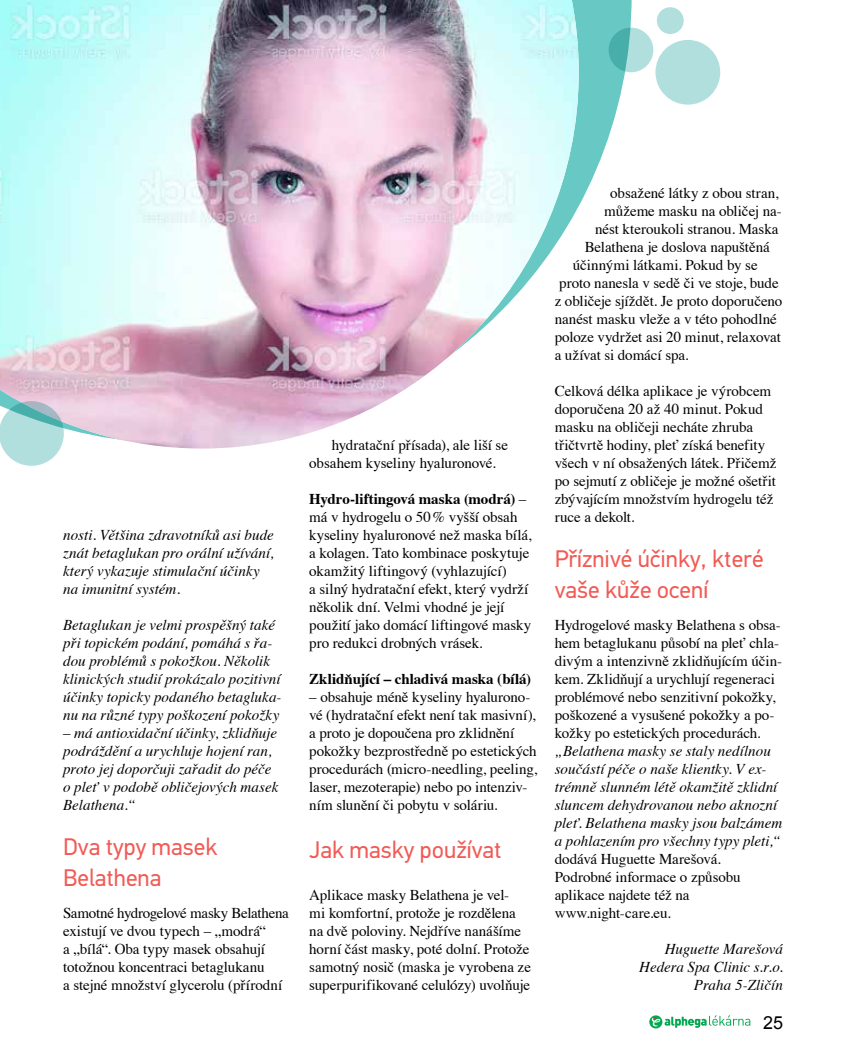
<style>
.page{position:relative;width:847px;height:1063px;background:#fff}
.page>*{position:absolute;margin:0;border:0;box-sizing:border-box;transform-origin:0 0}
.t1{font:24px/31.5px "PF Din Text Pro";color:#f15b55}
.t2{font:18px "Arial";color:#000}
.t3{font:15px/18px "Times";letter-spacing:-.005em;color:#000}
.t4{font:italic 15px/18px "Times";letter-spacing:.005em;color:#000}
.t5{font:700 15px "Times";letter-spacing:-.005em;color:#000}
.s1{font-weight:700}
</style>
<div class="page">
<svg style="left:649px;top:1015px;width:13px;height:13px"></svg>
<svg style="left:651px;top:1015px;width:99px;height:13px"></svg>
<svg style="left:578px;top:0;width:53px;height:207px;fill:#68c8c4"></svg>
<img style="left:0;top:0;width:578px;height:449px">
<svg style="left:608px;top:28px;width:45px;height:44px;background:#84cac6"></svg>
<svg style="left:0;top:401px;width:64px;height:65px;background:#b0d9d9"></svg>
<div style="left:655px;top:40px;width:65px;height:65px;background:#b1dfdd;border-radius:50%"></div>
<div style="left:656px;top:7px;width:27px;height:27px;background:#b1dfdd;border-radius:50%"></div>
<p class="t4" style="left:63px;top:525px;width:212px">nosti. Většina zdravotníků asi bude znát betaglukan pro orální užívání, který vykazuje stimulační účinky na imunitní systém.</p>
<p class="t4" style="left:63px;top:615px;width:220px">Betaglukan je velmi prospěšný také při topickém podání, pomáhá s řa&shy;dou problémů s pokožkou. Několik klinických studií prokázalo pozitivní účinky topicky podaného betagluka&shy;nu na různé typy poškození pokožky</p>
<p class="t4" style="left:63px;top:723px;width:217px">– má antioxidační účinky, zklidňuje podráždění a urychluje hojení ran, proto jej doporčuji zařadit do péče o pleť v podobě obličejových masek<br>Belathena.“</p>
<h1 class="t1" style="left:63px;top:831px;width:156px">Dva typy masek<br>Belathena</h1>
<p class="t3" style="left:63px;top:903px;width:227px">Samotné hydrogelové masky Belathena existují ve dvou typech – „modrá“<br>a „bílá“. Oba typy masek obsahují totožnou koncentraci betaglukanu<br>a stejné množství glycerolu (přírodní</p>
<p class="t3" style="left:309px;top:435px;width:200px;text-indent:22px">hydratační přísada), ale liší se obsahem kyseliny hyaluronové.</p>
<p class="t3" style="left:309px;top:489px;width:224px"><span class="s1">Hydro-liftingová maska (modrá)</span> – má v hydrogelu o 50% vyšší obsah kyseliny hyaluronové než maska bílá, a kolagen. Tato kombinace poskytuje okamžitý liftingový (vyhlazující)<br>a silný hydratační efekt, který vydrží několik dní. Velmi vhodné je její použití jako domácí liftingové masky pro redukci drobných vrásek.</p>
<p class="t5" style="left:309px;top:665px;width:223px">Zklidňující – chladivá maska (bílá)</p>
<p class="t3" style="left:309px;top:687px;width:229px">– obsahuje méně kyseliny hyalurono&shy;vé (hydratační efekt není tak masivní), a proto je dopoučena pro zklidnění pokožky bezprostředně po estetických procedurách (micro-needling, peeling, laser, mezoterapie) nebo po intenziv&shy;ním slunění či pobytu v soláriu.</p>
<h1 class="t1" style="left:309px;top:834px;width:194px">Jak masky používat</h1>
<p class="t3" style="left:309px;top:885px;width:223px">Aplikace masky Belathena je vel-<br>mi komfortní, protože je rozdělena na dvě poloviny. Nejdříve nanášíme horní část masky, poté dolní. Protože samotný nosič (maska je vyrobena ze superpurifikované celulózy) uvolňuje</p>
<p class="t3" style="left:610px;top:183px;width:170px">obsažené látky z obou stran,</p>
<p class="t3" style="left:604px;top:201px;width:179px">můžeme masku na obličej na-</p>
<p class="t3" style="left:595px;top:219px;width:185px">nést kteroukoli stranou. Maska</p>
<p class="t3" style="left:584px;top:237px;width:186px">Belathena je doslova napuštěná</p>
<p class="t3" style="left:572px;top:255px;width:186px">účinnými látkami. Pokud by se</p>
<p class="t3" style="left:559px;top:273px;width:221px">proto nanesla v sedě či ve stoje, bude</p>
<p class="t3" style="left:554px;top:291px;width:229px">z obličeje sjíždět. Je proto doporučeno</p>
<p class="t3" style="left:554px;top:309px;width:224px">nanést masku vleže a v této pohodlné</p>
<p class="t3" style="left:554px;top:327px;width:228px">poloze vydržet asi 20 minut, relaxovat</p>
<p class="t3" style="left:554px;top:345px;width:135px">a užívat si domácí spa.</p>
<p class="t3" style="left:554px;top:381px;width:223px">Celková délka aplikace je výrobcem doporučena 20 až 40 minut. Pokud masku na obličeji necháte zhruba třičtvrtě hodiny, pleť získá benefity všech v ní obsažených látek. Přičemž po sejmutí z obličeje je možné ošetřit zbývajícím množstvím hydrogelu též ruce a dekolt.</p>
<h1 class="t1" style="left:554px;top:543px;width:210px">Příznivé účinky, které vaše kůže ocení</h1>
<p class="t3" style="left:554px;top:615px;width:229px">Hydrogelové masky Belathena s obsa&shy;hem betaglukanu působí na pleť chla&shy;divým a intenzivně zklidňujícím účin&shy;kem. Zklidňují a urychlují regeneraci problémové nebo senzitivní pokožky, poškozené a vysušené pokožky a po&shy;kožky po estetických procedurách.</p>
<p class="t4" style="left:554px;top:741px;width:229px">„Belathena masky se staly nedílnou součástí péče o naše klientky. V ex&shy;trémně slunném létě okamžitě zklidní sluncem dehydrovanou nebo aknozní pleť. Belathena masky jsou balzámem a pohlazením pro všechny typy pleti,“</p>
<p class="t3" style="left:554px;top:849px;width:187px">dodává Huguette Marešová.<br>Podrobné informace o způsobu aplikace najdete též na www.night-care.eu.</p>
<p class="t4" style="left:639px;top:939px;width:145px;text-align:right">Huguette Marešová<br>Hedera Spa Clinic s.r.o.<br>Praha 5-Zličín</p>
<p class="t2" style="left:762px;top:1011px;width:22px">25</p>
</div>
